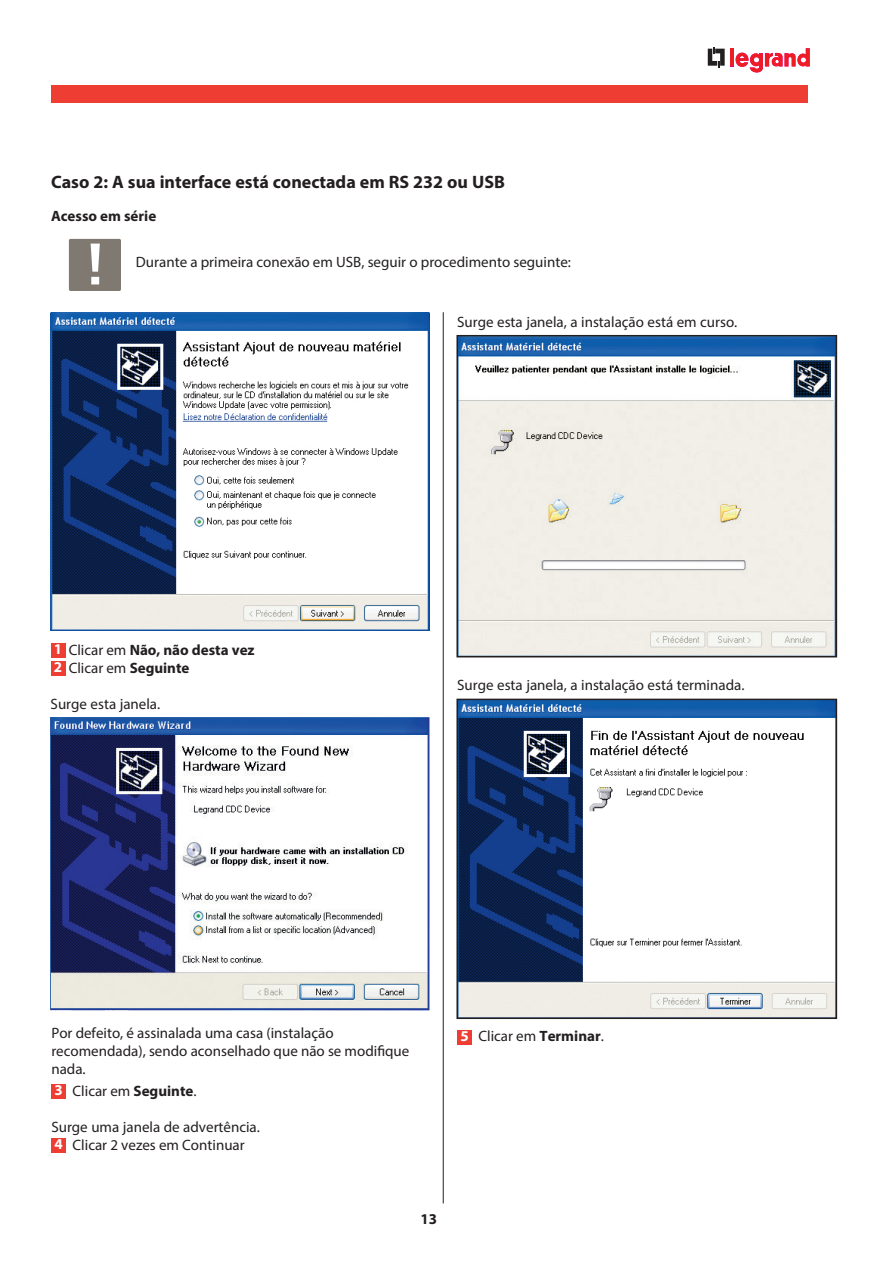
<style>
.page{position:relative;width:893px;height:1263px;background:#fff}
.page>*{position:absolute;margin:0;border:0;box-sizing:border-box;transform-origin:0 0}
.Normal_e{font:700 18px "Myriad Pro";color:#231f20}
.Normal_e-2{font:15px/18px "Myriad Pro";color:#231f20}
.t1{font:700 15px "Myriad Pro";color:#231f20}
.t2{font:700 15px "Myriad Pro";color:#fff}
.s1{color:#fff}
.s2{font-weight:400}
.s3{font-weight:700;color:#fff}
.s4{font-weight:700}
</style>
<div class="page">
<div style="left:51px;top:85px;width:757px;height:17px;background:#ee3e34"></div>
<svg style="left:708px;top:47px;width:17px;height:20px"></svg>
<hr style="left:730px;top:48px;width:4px;height:19px;background:#ed028c">
<hr style="left:730px;top:48px;width:4px;height:18px;background:#ee1d23">
<svg style="left:735px;top:48px;width:75px;height:25px"></svg>
<div style="left:69px;top:239px;width:52px;height:52px;background:#7f7972;border-radius:2px"></div>
<svg style="left:91px;top:244px;width:9px;height:40px"></svg>
<div style="left:51px;top:643px;width:14px;height:15px;background:#ee3e34"></div>
<div style="left:51px;top:661px;width:14px;height:15px;background:#ee3e34"></div>
<div style="left:51px;top:1084px;width:15px;height:15px;background:#ee3e34"></div>
<div style="left:51px;top:1138px;width:15px;height:15px;background:#ee3e34"></div>
<img style="left:459px;top:338px;width:375px;height:316px">
<div style="left:456px;top:335px;width:381px;height:322px;border:2px solid #231f20"></div>
<img style="left:459px;top:702px;width:375px;height:314px">
<div style="left:456px;top:699px;width:381px;height:320px;border:2px solid #231f20"></div>
<div style="left:457px;top:1029px;width:15px;height:15px;background:#ee3e34"></div>
<hr style="left:443px;top:312px;width:1px;height:891px;background:#231f20">
<img style="left:50px;top:717px;width:379px;height:293px">
<img style="left:50px;top:312px;width:379px;height:318px">
<p class="Normal_e" style="left:51px;top:170px;width:455px">Caso 2: A sua interface está conectada em RS 232 ou USB</p>
<p class="t1" style="left:51px;top:206px;width:107px">Acesso em série</p>
<p class="Normal_e-2" style="left:136px;top:253px;width:436px">Durante a primeira conexão em USB, seguir o procedimento seguinte:</p>
<p class="t1" style="left:54px;top:640px;width:202px"><span class="s1">1</span> <span class="s2">Clicar em</span> Não, não desta vez</p>
<p class="Normal_e-2" style="left:54px;top:659px;width:137px"><span class="s3">2</span> Clicar em <span class="s4">Seguinte</span></p>
<p class="Normal_e-2" style="left:51px;top:695px;width:111px">Surge esta janela.</p>
<p class="Normal_e-2" style="left:457px;top:312px;width:282px">Surge esta janela, a instalação está em curso.</p>
<p class="Normal_e-2" style="left:457px;top:676px;width:289px">Surge esta janela, a instalação está terminada.</p>
<p class="Normal_e-2" style="left:51px;top:1023px;width:284px">Por defeito, é assinalada uma casa (instalação</p>
<p class="Normal_e-2" style="left:51px;top:1041px;width:360px">recomendada), sendo aconselhado que não se modifique nada.</p>
<p class="t2" style="left:55px;top:1080px;width:10px">3</p>
<p class="Normal_e-2" style="left:73px;top:1082px;width:125px">Clicar em <span class="s4">Seguinte</span>.</p>
<p class="Normal_e-2" style="left:51px;top:1118px;width:210px">Surge uma janela de advertência.</p>
<p class="t2" style="left:55px;top:1134px;width:10px">4</p>
<p class="Normal_e-2" style="left:73px;top:1136px;width:174px">Clicar 2 vezes em Continuar</p>
<p class="t2" style="left:460px;top:1026px;width:10px">5</p>
<p class="Normal_e-2" style="left:478px;top:1027px;width:127px">Clicar em <span class="s4">Terminar</span>.</p>
<p class="t1" style="left:420px;top:1209px;width:18px">13</p>
</div>
